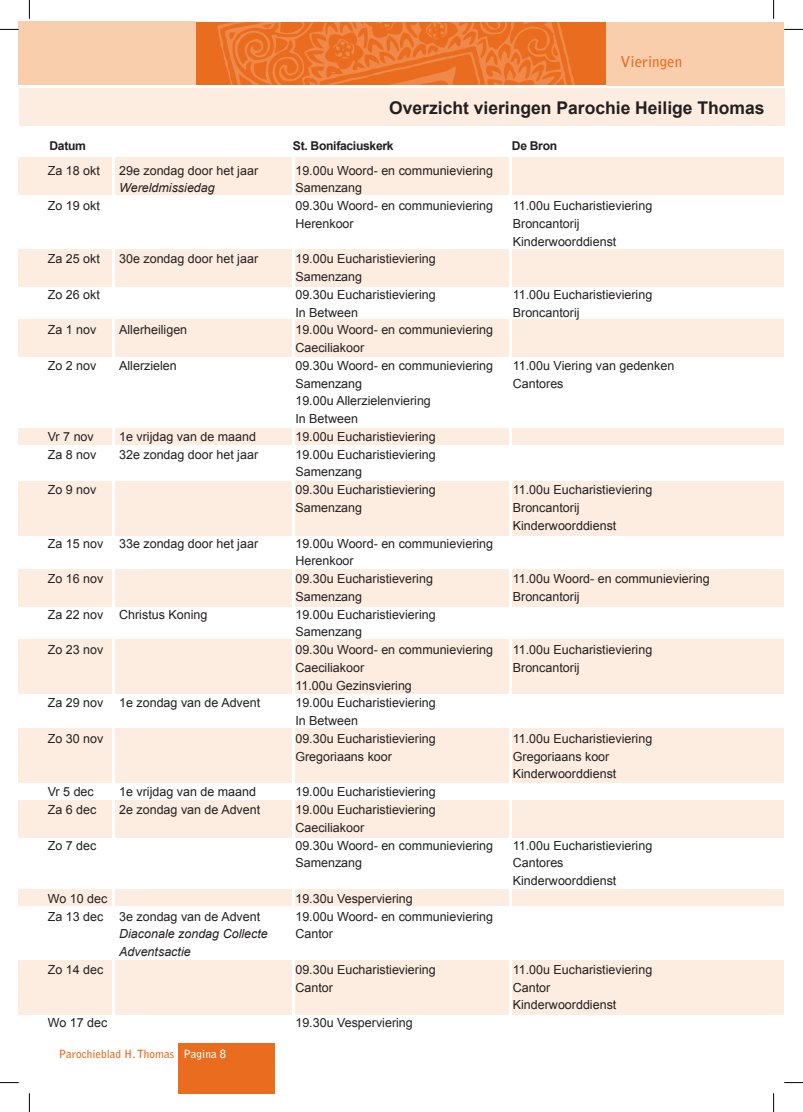
<style>
.page{position:relative;width:803px;height:1112px;background:#fff}
.page>*{position:absolute;margin:0;border:0;box-sizing:border-box;transform-origin:0 0}
.t1{font:700 17.5px "Arial";color:#231f20}
.t2{font:700 15px "Bell Gothic Std";color:#ea6d1f}
.t3{font:12.5px/17.8px "Arial";color:#231f20}
.t4{font:italic 12.5px/17.8px "Arial";color:#231f20}
.t5{font:700 12.12px "Arial";letter-spacing:-.025em;color:#231f20}
.t6{font:700 11.25px "Bell Gothic Std";color:#ea6d1f}
.s1{color:#fff}
</style>
<div class="page">
<div style="left:19px;top:88px;width:765px;height:38px;background:#fdede0"></div>
<div style="left:19px;top:157px;width:93px;height:37px;background:#fdede0"></div>
<div style="left:116px;top:157px;width:176px;height:37px;background:#fdede0"></div>
<div style="left:295px;top:157px;width:214px;height:37px;background:#fdede0"></div>
<div style="left:513px;top:157px;width:271px;height:37px;background:#fdede0"></div>
<div style="left:19px;top:249px;width:93px;height:37px;background:#fdede0"></div>
<div style="left:116px;top:249px;width:176px;height:37px;background:#fdede0"></div>
<div style="left:295px;top:249px;width:214px;height:37px;background:#fdede0"></div>
<div style="left:513px;top:249px;width:271px;height:37px;background:#fdede0"></div>
<div style="left:19px;top:319px;width:93px;height:38px;background:#fdede0"></div>
<div style="left:116px;top:319px;width:176px;height:38px;background:#fdede0"></div>
<div style="left:295px;top:319px;width:214px;height:38px;background:#fdede0"></div>
<div style="left:513px;top:319px;width:271px;height:38px;background:#fdede0"></div>
<div style="left:19px;top:569px;width:93px;height:37px;background:#fdede0"></div>
<div style="left:116px;top:569px;width:176px;height:37px;background:#fdede0"></div>
<div style="left:295px;top:569px;width:214px;height:37px;background:#fdede0"></div>
<div style="left:513px;top:569px;width:271px;height:37px;background:#fdede0"></div>
<div style="left:19px;top:800px;width:93px;height:37px;background:#fdede0"></div>
<div style="left:116px;top:800px;width:176px;height:37px;background:#fdede0"></div>
<div style="left:295px;top:800px;width:214px;height:37px;background:#fdede0"></div>
<div style="left:513px;top:800px;width:271px;height:37px;background:#fdede0"></div>
<div style="left:19px;top:481px;width:93px;height:55px;background:#fdede0"></div>
<div style="left:116px;top:481px;width:176px;height:55px;background:#fdede0"></div>
<div style="left:295px;top:481px;width:214px;height:55px;background:#fdede0"></div>
<div style="left:513px;top:481px;width:271px;height:55px;background:#fdede0"></div>
<div style="left:19px;top:639px;width:93px;height:54px;background:#fdede0"></div>
<div style="left:116px;top:639px;width:176px;height:54px;background:#fdede0"></div>
<div style="left:295px;top:639px;width:214px;height:54px;background:#fdede0"></div>
<div style="left:513px;top:639px;width:271px;height:54px;background:#fdede0"></div>
<div style="left:19px;top:728px;width:93px;height:55px;background:#fdede0"></div>
<div style="left:116px;top:728px;width:176px;height:55px;background:#fdede0"></div>
<div style="left:295px;top:728px;width:214px;height:55px;background:#fdede0"></div>
<div style="left:513px;top:728px;width:271px;height:55px;background:#fdede0"></div>
<div style="left:19px;top:960px;width:93px;height:54px;background:#fdede0"></div>
<div style="left:116px;top:960px;width:176px;height:54px;background:#fdede0"></div>
<div style="left:295px;top:960px;width:214px;height:54px;background:#fdede0"></div>
<div style="left:513px;top:960px;width:271px;height:54px;background:#fdede0"></div>
<div style="left:19px;top:428px;width:93px;height:16px;background:#fdede0"></div>
<div style="left:116px;top:428px;width:176px;height:16px;background:#fdede0"></div>
<div style="left:295px;top:428px;width:214px;height:16px;background:#fdede0"></div>
<div style="left:513px;top:428px;width:271px;height:16px;background:#fdede0"></div>
<div style="left:19px;top:889px;width:93px;height:16px;background:#fdede0"></div>
<div style="left:116px;top:889px;width:176px;height:16px;background:#fdede0"></div>
<div style="left:295px;top:889px;width:214px;height:16px;background:#fdede0"></div>
<div style="left:513px;top:889px;width:271px;height:16px;background:#fdede0"></div>
<div style="left:19px;top:21px;width:177px;height:64px;background:#f9cead"></div>
<div style="left:196px;top:22px;width:410px;height:63px;background:#ea6d1f"></div>
<div style="left:606px;top:22px;width:178px;height:63px;background:#f9cead"></div>
<svg style="left:217px;top:22px;width:358px;height:63px"></svg>
<div style="left:178px;top:1042px;width:96px;height:50px;background:#ea6d1f"></div>
<svg style="left:0;top:29px;width:19px;height:1px"></svg>
<svg style="left:784px;top:29px;width:19px;height:1px"></svg>
<svg style="left:0;top:1082px;width:19px;height:1px"></svg>
<svg style="left:784px;top:1082px;width:19px;height:1px"></svg>
<svg style="left:29px;top:0;width:1px;height:19px"></svg>
<svg style="left:29px;top:1093px;width:1px;height:18px"></svg>
<svg style="left:773px;top:0;width:1px;height:19px"></svg>
<svg style="left:773px;top:1093px;width:1px;height:18px"></svg>
<p class="t2" style="left:620px;top:52px;width:63px">Vieringen</p>
<h1 class="t1" style="left:389px;top:95px;width:377px">Overzicht vieringen Parochie Heilige Thomas</h1>
<p class="t5" style="left:50px;top:137px;width:38px">Datum</p>
<p class="t5" style="left:293px;top:137px;width:102px">St. Bonifaciuskerk</p>
<p class="t5" style="left:512px;top:137px;width:47px">De Bron</p>
<p class="t3" style="left:48px;top:161px;width:54px">Za 18 okt</p>
<p class="t3" style="left:48px;top:197px;width:54px">Zo 19 okt</p>
<p class="t3" style="left:48px;top:250px;width:54px">Za 25 okt</p>
<p class="t3" style="left:48px;top:285px;width:54px">Zo 26 okt</p>
<p class="t3" style="left:48px;top:321px;width:50px">Za 1 nov</p>
<p class="t3" style="left:48px;top:356px;width:50px">Zo 2 nov</p>
<p class="t3" style="left:119px;top:161px;width:140px">29e zondag door het jaar</p>
<p class="t4" style="left:119px;top:179px;width:97px">Wereldmissiedag</p>
<p class="t3" style="left:119px;top:250px;width:140px">30e zondag door het jaar</p>
<p class="t3" style="left:119px;top:321px;width:70px">Allerheiligen</p>
<p class="t3" style="left:119px;top:356px;width:59px">Allerzielen</p>
<p class="t3" style="left:48px;top:427px;width:50px">Vr 7 nov<br>Za 8 nov</p>
<p class="t3" style="left:48px;top:481px;width:50px">Zo 9 nov</p>
<p class="t3" style="left:119px;top:427px;width:140px">1e vrijdag van de maand<br>32e zondag door het jaar</p>
<p class="t3" style="left:48px;top:534px;width:57px">Za 15 nov</p>
<p class="t3" style="left:48px;top:569px;width:57px">Zo 16 nov</p>
<p class="t3" style="left:48px;top:605px;width:57px">Za 22 nov</p>
<p class="t3" style="left:48px;top:640px;width:57px">Zo 23 nov</p>
<p class="t3" style="left:119px;top:534px;width:140px">33e zondag door het jaar</p>
<p class="t3" style="left:119px;top:605px;width:90px">Christus Koning</p>
<p class="t3" style="left:48px;top:694px;width:57px">Za 29 nov</p>
<p class="t3" style="left:48px;top:729px;width:57px">Zo 30 nov</p>
<p class="t3" style="left:119px;top:694px;width:143px">1e zondag van de Advent</p>
<p class="t3" style="left:48px;top:782px;width:50px">Vr 5 dec<br>Za 6 dec</p>
<p class="t3" style="left:48px;top:836px;width:50px">Zo 7 dec</p>
<p class="t3" style="left:119px;top:782px;width:143px">1e vrijdag van de maand<br>2e zondag van de Advent</p>
<p class="t3" style="left:48px;top:889px;width:61px">Wo 10 dec<br>Za 13 dec</p>
<p class="t3" style="left:48px;top:960px;width:57px">Zo 14 dec</p>
<p class="t3" style="left:119px;top:907px;width:143px">3e zondag van de Advent</p>
<p class="t4" style="left:119px;top:925px;width:150px">Diaconale zondag Collecte<br>Adventsactie</p>
<p class="t3" style="left:48px;top:1013px;width:61px">Wo 17 dec</p>
<p class="t6" style="left:59px;top:1046px;width:169px">Parochieblad H. Thomas <span class="s1">Pagina 8</span></p>
<p class="t3" style="left:295px;top:161px;width:199px">19.00u Woord- en communieviering<br>Samenzang<br>09.30u Woord- en communieviering<br>Herenkoor</p>
<p class="t3" style="left:295px;top:250px;width:199px">19.00u Eucharistieviering<br>Samenzang<br>09.30u Eucharistieviering<br>In Between<br>19.00u Woord- en communieviering<br>Caeciliakoor<br>09.30u Woord- en communieviering<br>Samenzang<br>19.00u Allerzielenviering<br>In Between<br>19.00u Eucharistieviering<br>19.00u Eucharistieviering<br>Samenzang<br>09.30u Eucharistieviering<br>Samenzang</p>
<p class="t3" style="left:295px;top:534px;width:199px">19.00u Woord- en communieviering<br>Herenkoor<br>09.30u Eucharistievering<br>Samenzang<br>19.00u Eucharistieviering<br>Samenzang<br>09.30u Woord- en communieviering<br>Caeciliakoor<br>11.00u Gezinsviering<br>19.00u Eucharistieviering<br>In Between<br>09.30u Eucharistieviering<br>Gregoriaans koor</p>
<p class="t3" style="left:295px;top:782px;width:199px">19.00u Eucharistieviering<br>19.00u Eucharistieviering<br>Caeciliakoor<br>09.30u Woord- en communieviering<br>Samenzang</p>
<p class="t3" style="left:295px;top:889px;width:199px">19.30u Vesperviering<br>19.00u Woord- en communieviering<br>Cantor</p>
<p class="t3" style="left:295px;top:960px;width:142px">09.30u Eucharistieviering<br>Cantor</p>
<p class="t3" style="left:295px;top:1013px;width:119px">19.30u Vesperviering</p>
<p class="t3" style="left:513px;top:197px;width:141px">11.00u Eucharistieviering<br>Broncantorij<br>Kinderwoorddienst</p>
<p class="t3" style="left:513px;top:285px;width:141px">11.00u Eucharistieviering<br>Broncantorij</p>
<p class="t3" style="left:513px;top:356px;width:163px">11.00u Viering van gedenken<br>Cantores</p>
<p class="t3" style="left:513px;top:481px;width:141px">11.00u Eucharistieviering<br>Broncantorij<br>Kinderwoorddienst</p>
<p class="t3" style="left:513px;top:569px;width:198px">11.00u Woord- en communieviering<br>Broncantorij</p>
<p class="t3" style="left:513px;top:640px;width:141px">11.00u Eucharistieviering<br>Broncantorij</p>
<p class="t3" style="left:513px;top:729px;width:141px">11.00u Eucharistieviering<br>Gregoriaans koor<br>Kinderwoorddienst</p>
<p class="t3" style="left:513px;top:836px;width:141px">11.00u Eucharistieviering<br>Cantores<br>Kinderwoorddienst</p>
<p class="t3" style="left:513px;top:960px;width:141px">11.00u Eucharistieviering<br>Cantor<br>Kinderwoorddienst</p>
</div>
